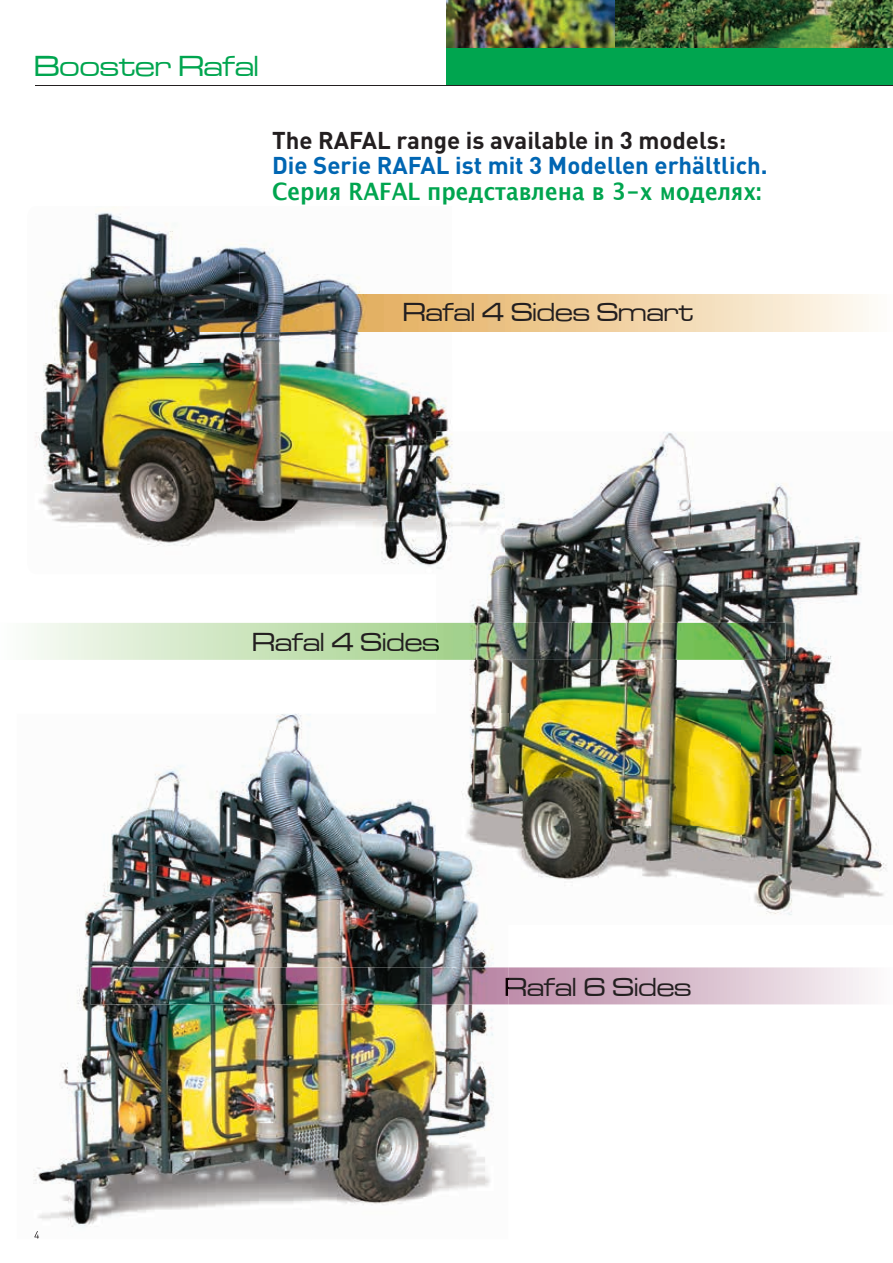
<style>
.page{position:relative;width:893px;height:1263px;background:#fff}
.page>*{position:absolute;margin:0;border:0;box-sizing:border-box;transform-origin:0 0}
.t1{font:500 expanded 30px "Microgramma Com";color:#00a54f}
.t2{font:500 expanded 27px "Microgramma Com";color:#231f20}
.t3{font:700 24px "DIN";color:#0166b3}
.t4{font:700 24px "DIN";color:#231f20}
.t5{font:700 24px "Lucida Grande";color:#00a54f;scale:.9 1}
</style>
<div class="page">
<img style="left:446px;top:0;width:447px;height:48px">
<div style="left:446px;top:48px;width:447px;height:38px;background:#00a54f"></div>
<hr style="left:36px;top:85px;width:857px;height:1px;background:#231f20">
<div style="left:505px;top:294px;width:388px;height:37px;background:linear-gradient(to right,#ebc180,#fefcf8)"></div>
<img style="left:35px;top:207px;width:417px;height:314px">
<img style="left:55px;top:521px;width:381px;height:46px">
<img style="left:107px;top:294px;width:398px;height:37px">
<img style="left:33px;top:714px;width:426px;height:525px">
<img style="left:459px;top:925px;width:49px;height:264px">
<svg style="left:34px;top:1231px;width:5px;height:7px"></svg>
<img style="left:90px;top:967px;width:416px;height:37px">
<svg style="left:506px;top:967px;width:362px;height:37px;background:#d8bdcd"></svg>
<svg style="left:31px;top:623px;width:405px;height:37px;background:#cee6c1"></svg>
<img style="left:487px;top:432px;width:253px;height:191px">
<img style="left:740px;top:483px;width:147px;height:432px">
<img style="left:436px;top:599px;width:51px;height:115px">
<img style="left:486px;top:660px;width:255px;height:166px">
<img style="left:508px;top:826px;width:233px;height:89px">
<img style="left:436px;top:432px;width:69px;height:142px">
<img style="left:436px;top:714px;width:72px;height:211px">
<img style="left:436px;top:623px;width:350px;height:37px">
<img style="left:436px;top:633px;width:3px;height:18px">
<p class="t1" style="left:34px;top:47px;width:226px">Booster Rafal</p>
<p class="t4" style="left:272px;top:124px;width:456px">The RAFAL range is available in 3 models:</p>
<p class="t3" style="left:272px;top:149px;width:497px">Die Serie RAFAL ist mit 3 Modellen erhältlich.</p>
<p class="t5" style="left:272px;top:172px;width:545px">Серия RAFAL представлена в 3-х моделях:</p>
<p class="t2" style="left:403px;top:295px;width:292px">Rafal 4 Sides Smart</p>
<p class="t2" style="left:252px;top:625px;width:189px">Rafal 4 Sides</p>
<p class="t2" style="left:504px;top:970px;width:189px">Rafal 6 Sides</p>
</div>
